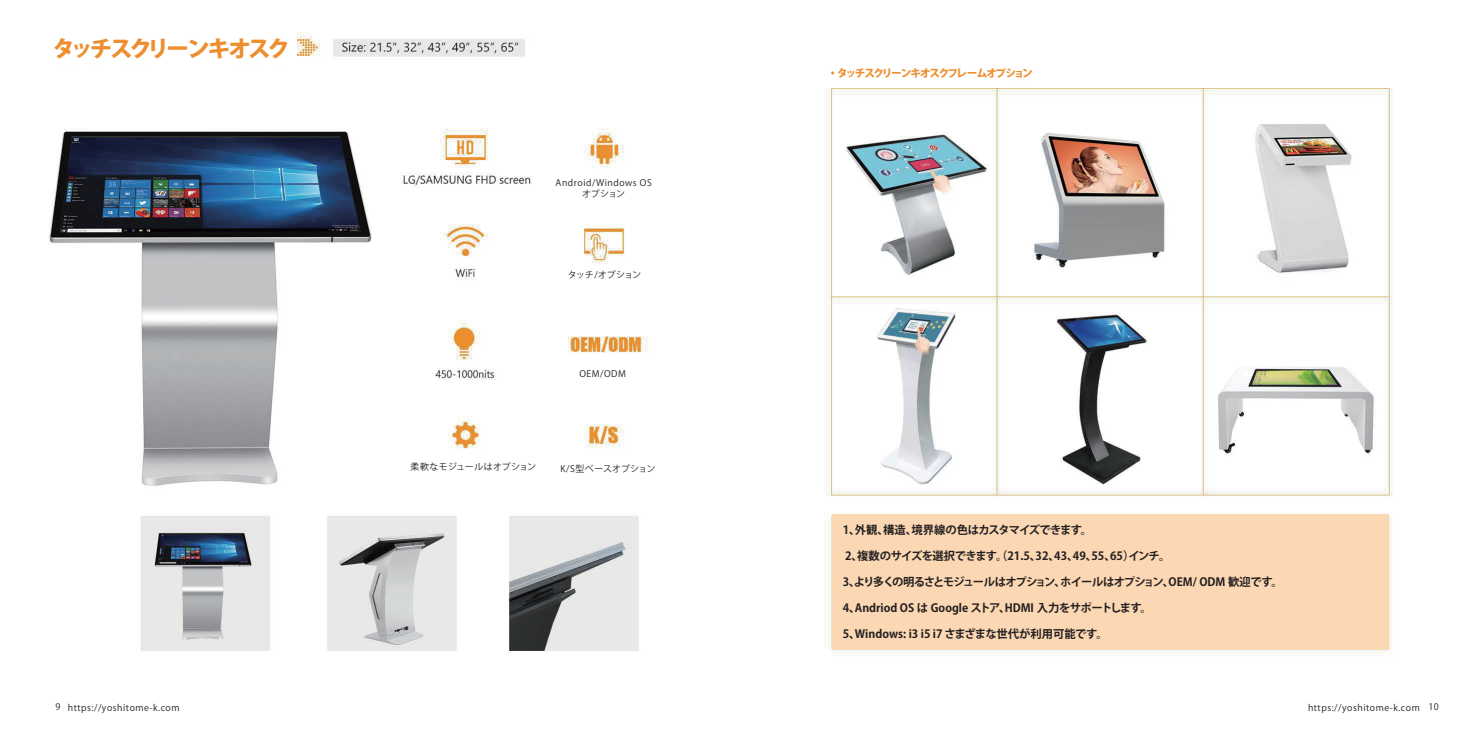
<style>
.page{position:relative;width:1477px;height:739px;background:#fff}
.page>*{position:absolute;margin:0;border:0;box-sizing:border-box;transform-origin:0 0}
.t1{font:800 22.7px "Koz Go Pr 6 N";letter-spacing:-.13em;color:#ed8f2f}
.t2{font:700 11.35px "Koz Go Pr 6 N";color:#231f20}
.t3{font:700 11.35px "Koz Go Pr 6 N";letter-spacing:-.08em;color:#231f20}
.t4{font:700 11.35px "Koz Go Pr 6 N";letter-spacing:-.03em;color:#231f20}
.t5{font:700 11.35px "Koz Go Pr 6 N";letter-spacing:-.07em;color:#231f20}
.t6{font:800 10.7px "Koz Go Pr 6 N";letter-spacing:-.135em;color:#ed8f2f}
.t7{font:9px "Koz Go Pr 6 N";letter-spacing:.06em;color:#231f20}
.t8{font:8.95px/10.8px "Koz Go Pr 6 N Medium 90 ms RKSJ H";letter-spacing:.05em;color:#231f20;text-align:center}
.t9{font:8.95px "Koz Go Pr 6 N Medium 90 ms RKSJ H";letter-spacing:.03em;color:#231f20}
.t10{font:8.95px "Koz Go Pr 6 N Medium 90 ms RKSJ H";letter-spacing:.02em;color:#231f20}
.t11{font:8.95px "Koz Go Pr 6 N Medium 90 ms RKSJ H";letter-spacing:-.055em;color:#231f20}
</style>
<div class="page">
<img style="left:48px;top:32px;width:1345px;height:622px">
<div style="left:3px;top:31px;width:293px;height:32px;background:#fff"></div>
<div style="left:821px;top:50px;width:422px;height:27px;background:#fff"></div>
<div style="left:832px;top:514px;width:556px;height:136px;background:#fcd7b3"></div>
<div style="left:545px;top:170px;width:129px;height:39px;background:#fff"></div>
<div style="left:545px;top:267px;width:129px;height:39px;background:#fff"></div>
<div style="left:401px;top:455px;width:140px;height:39px;background:#fff"></div>
<div style="left:546px;top:455px;width:115px;height:39px;background:#fff"></div>
<div style="left:551px;top:361px;width:128px;height:39px;background:#fff"></div>
<h1 class="t1" style="left:52px;top:35px;width:239px">タッチスクリーンキオスク</h1>
<p class="t8" style="left:555px;top:177px;width:98px">Android/Windows OSオプション</p>
<p class="t11" style="left:568px;top:269px;width:75px">タッチ/オプション</p>
<p class="t8" style="left:579px;top:369px;width:48px">OEM/ODM</p>
<p class="t9" style="left:410px;top:461px;width:127px">柔軟なモジュールはオプション</p>
<p class="t10" style="left:560px;top:463px;width:96px">K/S型ベースオプション</p>
<p class="t6" style="left:827px;top:67px;width:207px">・タッチスクリーンキオスクフレームオプション</p>
<p class="t5" style="left:842px;top:523px;width:251px">1、外観、構造、境界線の色はカスタマイズできます。</p>
<p class="t4" style="left:845px;top:549px;width:327px">2、複数のサイズを選択できます。（21.5、32、43、49、55、65）インチ。</p>
<p class="t3" style="left:842px;top:575px;width:442px">3、より多くの明るさとモジュールはオプション、ホイールはオプション、OEM/ ODM 歓迎です。</p>
<p class="t2" style="left:842px;top:601px;width:310px">4、Andriod OS は Google ストア、HDMI 入力をサポートします。</p>
<p class="t2" style="left:842px;top:627px;width:266px">5、Windows: i3 i5 i7 さまざまな世代が利用可能です。</p>
<p class="t7" style="left:55px;top:702px;width:126px">9 https://yoshitome-k.com</p>
<p class="t7" style="left:1308px;top:702px;width:132px">https://yoshitome-k.com 10</p>
</div>
